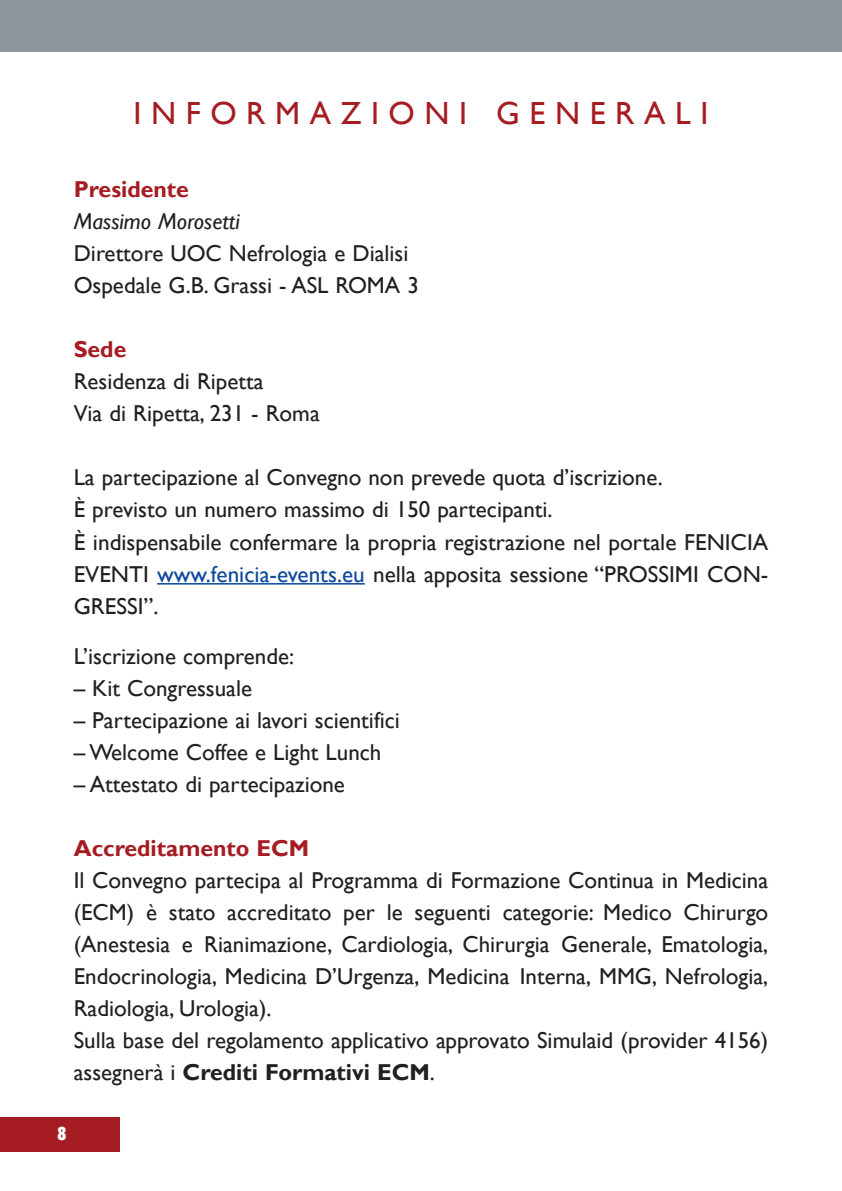
<style>
.page{position:relative;width:842px;height:1191px;background:#fff}
.page>*{position:absolute;margin:0;border:0;box-sizing:border-box;transform-origin:0 0}
.t1{font:32px "Gill Sans";letter-spacing:.3em;color:#a61c23}
.t2{font:23px/32px "Gill Sans";color:#231f20}
.t3{font:700 23px "Gill Sans";color:#a61c23}
.t4{font:italic 23px "Gill Sans";color:#231f20}
.t5{font:800 condensed 20px "Tw Cen MT Std";color:#fff}
.s1{color:#0f499d}
.s2{font-weight:700}
</style>
<div class="page">
<div style="left:0;top:0;width:842px;height:51px;background:#8f959d"></div>
<hr style="left:157px;top:583px;width:208px;height:1px;background:#0f499d">
<div style="left:0;top:1117px;width:119px;height:34px;background:#a61c23"></div>
<h1 class="t1" style="left:134px;top:95px;width:576px">INFORMAZIONI GENERALI</h1>
<p class="t3" style="left:74px;top:176px;width:117px">Presidente</p>
<p class="t4" style="left:74px;top:208px;width:167px">Massimo Morosetti</p>
<p class="t2" style="left:74px;top:237px;width:347px">Direttore UOC Nefrologia e Dialisi<br>Ospedale G.B. Grassi - ASL ROMA 3</p>
<p class="t3" style="left:74px;top:336px;width:54px">Sede</p>
<p class="t2" style="left:74px;top:365px;width:248px">Residenza di Ripetta<br>Via di Ripetta, 231 - Roma</p>
<p class="t2" style="left:74px;top:461px;width:696px">La partecipazione al Convegno non prevede quota d’iscrizione.<br>È previsto un numero massimo di 150 partecipanti.<br>È indispensabile confermare la propria registrazione nel portale FENICIA EVENTI <span class="s1">www.fenicia-events.eu</span> nella apposita sessione “PROSSIMI CON-GRESSI”.</p>
<p class="t2" style="left:74px;top:639px;width:222px">L’iscrizione comprende:</p>
<p class="t2" style="left:74px;top:671px;width:180px">– Kit Congressuale</p>
<p class="t2" style="left:74px;top:703px;width:328px">– Partecipazione ai lavori scientifici</p>
<p class="t2" style="left:74px;top:735px;width:309px">– Welcome Coffee e Light Lunch</p>
<p class="t2" style="left:74px;top:767px;width:273px">– Attestato di partecipazione</p>
<p class="t3" style="left:74px;top:834px;width:237px">accreditamento ECm</p>
<p class="t2" style="left:74px;top:863px;width:696px">Il Convegno partecipa al Programma di Formazione Continua in Medicina (ECM) è stato accreditato per le seguenti categorie: Medico Chirurgo (Anestesia e Rianimazione, Cardiologia, Chirurgia Generale, Ematologia, Endocrinologia, Medicina D’Urgenza, Medicina Interna, MMG, Nefrologia, Radiologia, Urologia).<br>Sulla base del regolamento applicativo approvato Simulaid (provider 4156) assegnerà i <span class="s2">Crediti Formativi ECm</span>.</p>
<p class="t5" style="left:57px;top:1126px;width:11px">8</p>
</div>
